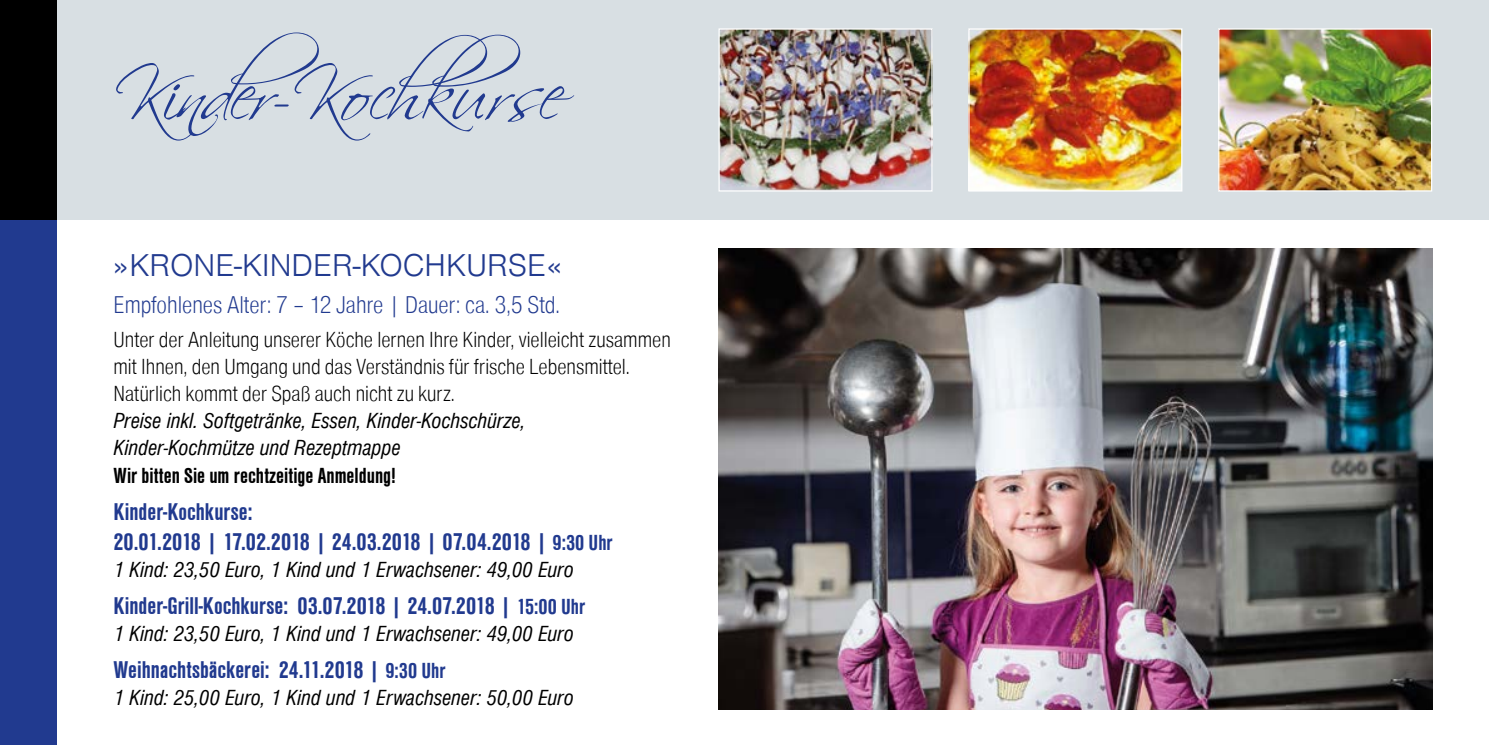
<style>
.page{position:relative;width:1489px;height:745px;background:#fff}
.page>*{position:absolute;margin:0;border:0;box-sizing:border-box;transform-origin:0 0}
.t1{font:75px "Scriptina";letter-spacing:-.07em;color:#213a8f}
.t2{font:32.5px "Sans CE Light";color:#213a8f}
.t3{font:25px/30px "Sans Cd CE Bold";color:#213a8f}
.t4{font:25px "Sans Cd CE Light";color:#213a8f}
.t5{font:22.5px/27px "Sans Cd CE Italic";color:#000}
.t6{font:22.5px/27px "Sans Cd CE Light";color:#000}
.t7{font:22.5px "Sans Cd CE Bold";color:#000}
.s1{font-size:22.5px}
</style>
<div class="page">
<div style="left:0;top:0;width:1488px;height:220px;background:#d8dfe3"></div>
<div style="left:0;top:220px;width:57px;height:524px;background:#213a8f"></div>
<div style="left:0;top:0;width:57px;height:220px;background:#000"></div>
<img style="left:720px;top:30px;width:210px;height:159px">
<div style="left:718px;top:28px;width:214px;height:163px;border:1px solid #fff"></div>
<img style="left:1219px;top:30px;width:210px;height:159px">
<div style="left:1217px;top:28px;width:214px;height:163px;border:1px solid #fff"></div>
<img style="left:970px;top:30px;width:210px;height:159px">
<div style="left:968px;top:28px;width:214px;height:163px;border:1px solid #fff"></div>
<img style="left:718px;top:248px;width:713px;height:461px">
<h1 class="t1" style="left:113px;top:49px;width:452px">Kinder-Kochkurse</h1>
<h2 class="t2" style="left:113px;top:248px;width:450px">»KRONE-KINDER-KOCHKURSE«</h2>
<p class="t4" style="left:113px;top:291px;width:448px">Empfohlenes Alter: 7 – 12 Jahre | Dauer: ca. 3,5 Std.</p>
<p class="t6" style="left:113px;top:326px;width:559px">Unter der Anleitung unserer Köche lernen Ihre Kinder, vielleicht zusammen mit Ihnen, den Umgang und das Verständnis für frische Lebensmittel.<br>Natürlich kommt der Spaß auch nicht zu kurz.</p>
<p class="t5" style="left:113px;top:407px;width:413px">Preise inkl. Softgetränke, Essen, Kinder-Kochschürze,<br>Kinder-Kochmütze und Rezeptmappe</p>
<p class="t7" style="left:113px;top:462px;width:284px">Wir bitten Sie um rechtzeitige Anmeldung!</p>
<p class="t3" style="left:113px;top:496px;width:501px">Kinder-Kochkurse:<br>20.01.2018 | 17.02.2018 | 24.03.2018 | 07.04.2018 | <span class="s1">9:30 Uhr</span></p>
<p class="t5" style="left:113px;top:555px;width:461px">1 Kind: 23,50 Euro, 1 Kind und 1 Erwachsener: 49,00 Euro</p>
<p class="t3" style="left:113px;top:590px;width:473px">Kinder-Grill-Kochkurse: 03.07.2018 | 24.07.2018 | <span class="s1">15:00 Uhr</span></p>
<p class="t5" style="left:113px;top:620px;width:461px">1 Kind: 23,50 Euro, 1 Kind und 1 Erwachsener: 49,00 Euro</p>
<p class="t3" style="left:113px;top:654px;width:334px">Weihnachtsbäckerei: 24.11.2018 | <span class="s1">9:30 Uhr</span></p>
<p class="t5" style="left:113px;top:684px;width:461px">1 Kind: 25,00 Euro, 1 Kind und 1 Erwachsener: 50,00 Euro</p>
</div>
